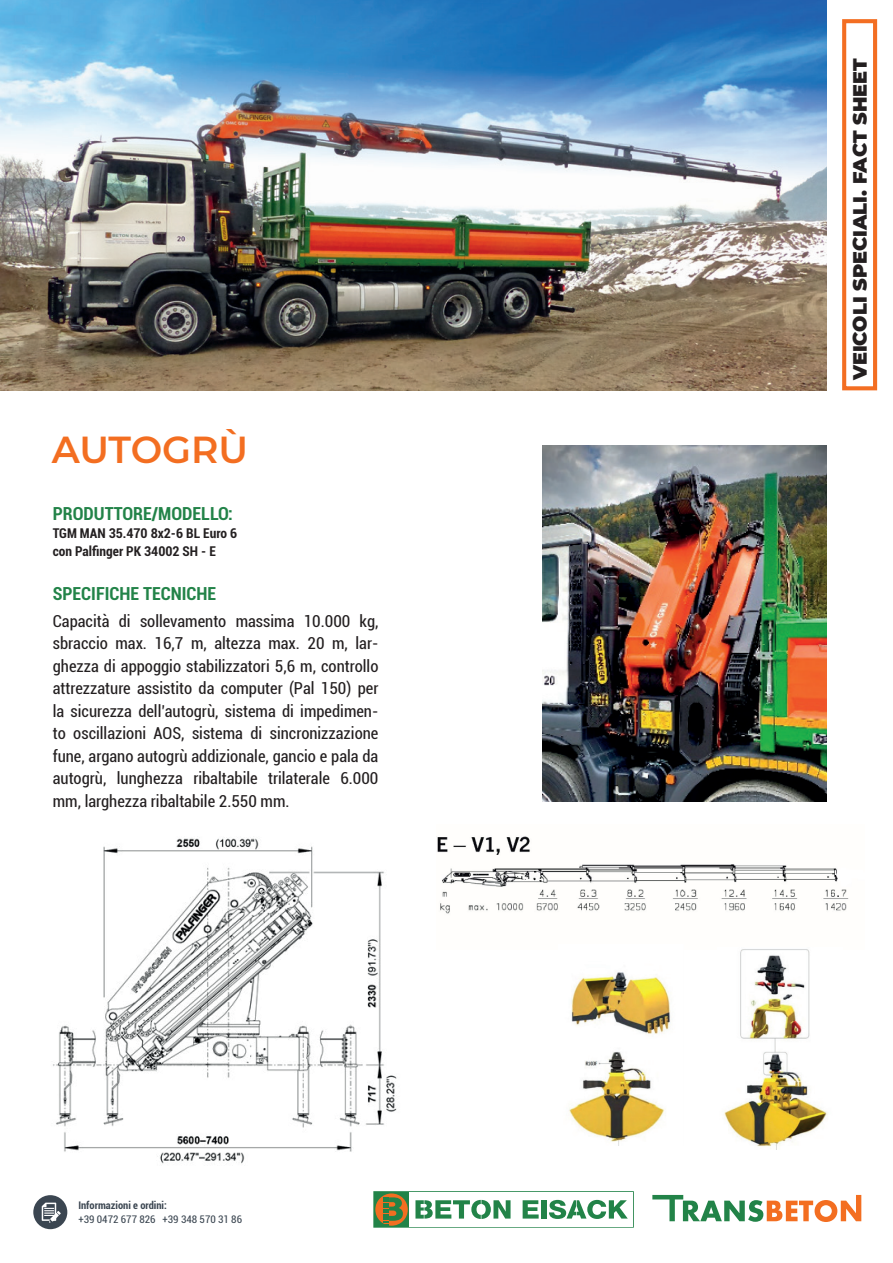
<style>
.page{position:relative;width:893px;height:1263px;background:#fff}
.page>*{position:absolute;margin:0;border:0;box-sizing:border-box;transform-origin:0 0}
.t1{font:600 37.5px "Montserrat";letter-spacing:-.005em;color:#f36e21}
.t2{font:900 19.2px "Montserrat";color:#231f20}
.t3{font:700 condensed 18px "Roboto";color:#228348}
.t4{font:condensed 16.5px/22.5px "Roboto";color:#231f20;text-align:justify}
.t5{font:700 condensed 13.5px/18px "Roboto";color:#231f20}
.t6{font:condensed 10.5px "Roboto";color:#3b4651}
.t7{font:700 condensed 10.5px "Roboto";color:#3b4651}
</style>
<div class="page">
<img style="left:0;top:0;width:827px;height:390px">
<img style="left:542px;top:445px;width:285px;height:356px">
<img style="left:436px;top:836px;width:413px;height:78px">
<img style="left:569px;top:972px;width:102px;height:173px">
<img style="left:53px;top:838px;width:344px;height:326px">
<img style="left:724px;top:949px;width:104px;height:200px">
<div style="left:33px;top:1195px;width:34px;height:34px;background:#3b4651;border-radius:50%"></div>
<svg style="left:42px;top:1202px;width:19px;height:21px"></svg>
<svg style="left:373px;top:1191px;width:261px;height:37px"></svg>
<svg style="left:652px;top:1195px;width:209px;height:27px"></svg>
<div style="left:842px;top:19px;width:35px;height:371px;border:4px solid #f36e22"></div>
<h1 class="t1" style="left:52px;top:423px;width:198px">AUTOGRÙ</h1>
<p class="t3" style="left:53px;top:500px;width:182px">PRODUTTORE/MODELLO:</p>
<p class="t5" style="left:53px;top:523px;width:186px">TGM MAN 35.470 8x2-6 BL Euro 6 con Palfinger PK 34002 SH - E</p>
<p class="t3" style="left:53px;top:581px;width:165px">SPECIFICHE TECNICHE</p>
<p class="t4" style="left:53px;top:609px;width:327px">Capacità di sollevamento massima 10.000 kg, sbraccio max. 16,7 m, altezza max. 20 m, lar&shy;ghezza di appoggio stabilizzatori 5,6 m, controllo attrezzature assistito da computer (Pal 150) per la sicurezza dell’autogrù, sistema di impedimen&shy;to oscillazioni AOS, sistema di sincronizzazione fune, argano autogrù addizionale, gancio e pala da autogrù, lunghezza ribaltabile trilaterale 6.000 mm, larghezza ribaltabile 2.550 mm.</p>
<p class="t7" style="left:78px;top:1198px;width:90px">Informazioni e ordini:</p>
<p class="t6" style="left:78px;top:1212px;width:165px">+39 0472 677 826 +39 348 570 31 86</p>
<p class="t2" style="left:845px;top:380px;width:324px;rotate:-90deg">VEICOLI SPECIALI. FACT SHEET</p>
</div>
